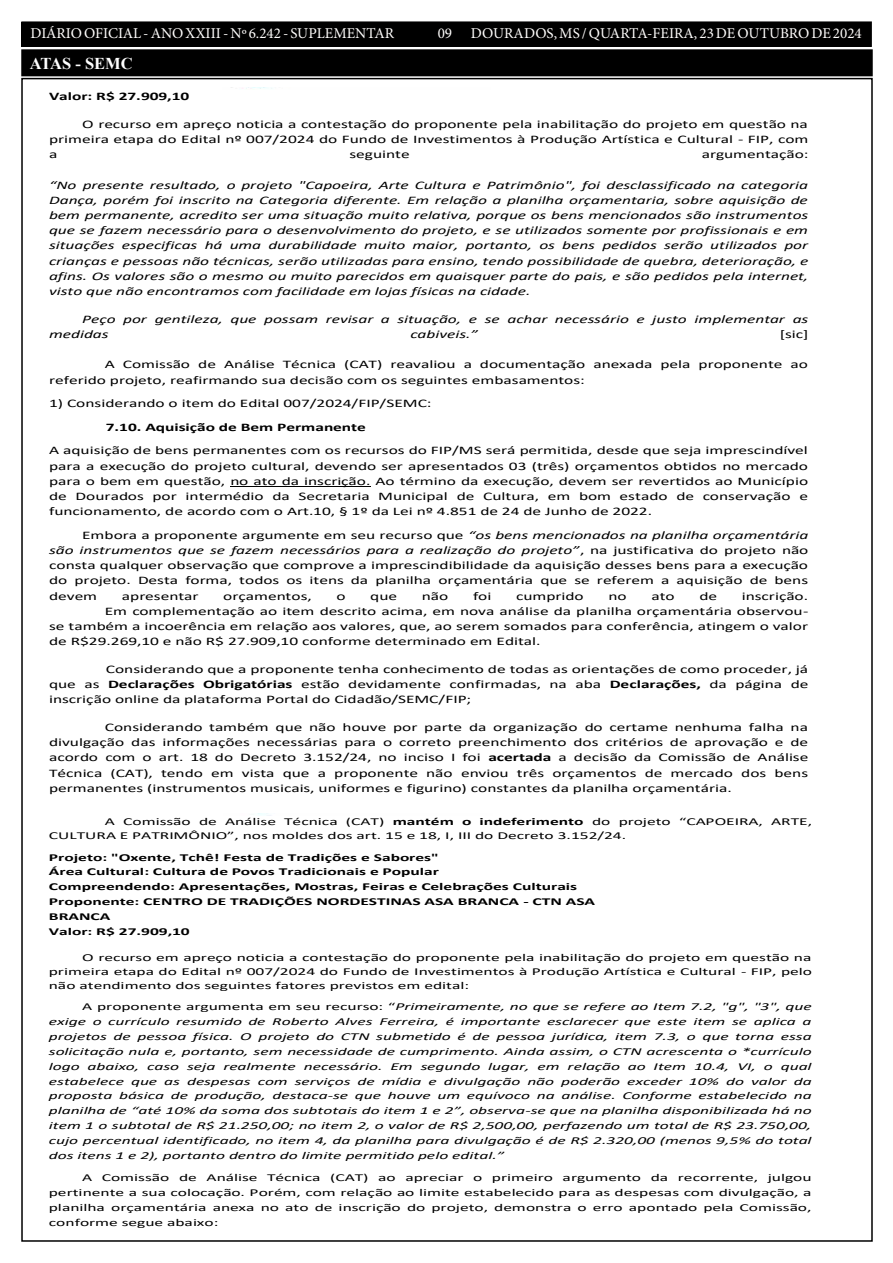
<style>
.page{position:relative;width:893px;height:1263px;background:#fff}
.page>*{position:absolute;margin:0;border:0;box-sizing:border-box;transform-origin:0 0}
.t1{font:700 16.5px "Times New Roman";color:#fff}
.t2{font:15px "Minion Pro";color:#fffefd}
.t3{font:11.55px/15.3px "Calibri";color:#000;text-align:justify;scale:1.5 1}
.t4{font:italic 11.55px/15.1px "Calibri";color:#000;text-align:justify;scale:1.5 1}
.t5{font:700 11.55px "Calibri";letter-spacing:-.005em;color:#000;scale:1.5 1}
.t6{font:italic 10.65px/14.9px "Calibri";color:#000;text-align:justify;scale:1.65 1}
.t7{font:10.65px/14px "Calibri";color:#000;text-align:justify;scale:1.65 1}
.t8{font:700 10.65px/14.9px "Calibri";letter-spacing:-.005em;color:#000;scale:1.65 1}
.s1{color:#000}
.s2{font-style:italic}
.s3{font-weight:700}
.s4{font-style:normal}
</style>
<div class="page">
<div style="left:21px;top:22px;width:850px;height:24px;background:#000"></div>
<div style="left:21px;top:21px;width:851px;height:26px;border:2px solid #000"></div>
<div style="left:23px;top:51px;width:848px;height:23px;background:#000"></div>
<div style="left:21px;top:49px;width:852px;height:27px;border:4px solid #000"></div>
<hr style="left:230px;top:486px;width:140px;height:1px;background:#000">
<img style="left:257px;top:813px;width:11px;height:2px">
<p class="t2" style="left:31px;top:24px;width:365px">DIÁRIO OFICIAL - ANO XXIII - Nº <span class="s1">6.242 - SUPLEMENTAR</span></p>
<p class="t2" style="left:438px;top:24px;width:426px"><span class="s1">0</span>9 DOURADOS, MS / QUARTA-FEIRA, 23 DE OUTUBRO DE 2024</p>
<h1 class="t1" style="left:30px;top:52px;width:104px">ATAS - SEMC</h1>
<p class="t5" style="left:49px;top:88px;width:95px">Valor: R$ 27.909,10</p>
<p class="t3" style="left:49px;top:117px;width:508px;text-indent:33px">O recurso em apreço noticia a contestação do proponente pela inabilitação do projeto em questão na primeira etapa do Edital nº 007/2024 do Fundo de Investimentos à Produção Artística e Cultural - FIP, com a</p>
<p class="t3" style="left:349px;top:147px;width:42px">seguinte</p>
<p class="t3" style="left:702px;top:147px;width:73px">argumentação:</p>
<p class="t4" style="left:49px;top:177px;width:508px">“No presente resultado, o projeto "Capoeira, Arte Cultura e Patrimônio", foi desclassificado na categoria Dança, porém foi inscrito na Categoria diferente. Em relação a planilha orçamentaria, sobre aquisição de bem permanente, acredito ser uma situação muito relativa, porque os bens mencionados são instrumentos que se fazem necessário para o desenvolvimento do projeto, e se utilizados somente por profissionais e em situações especificas há uma durabilidade muito maior, portanto, os bens pedidos serão utilizados por crianças e pessoas não técnicas, serão utilizadas para ensino, tendo possibilidade de quebra, deterioração, e afins. Os valores são o mesmo ou muito parecidos em quaisquer parte do pais, e são pedidos pela internet, visto que não encontramos com facilidade em lojas físicas na cidade.</p>
<p class="t4" style="left:49px;top:311px;width:508px;text-indent:33px">Peço por gentileza, que possam revisar a situação, e se achar necessário e justo implementar as medidas</p>
<p class="t4" style="left:410px;top:326px;width:46px">cabiveis.”</p>
<p class="t3" style="left:780px;top:327px;width:21px">[sic]</p>
<p class="t3" style="left:49px;top:357px;width:507px;text-indent:56px">A Comissão de Análise Técnica (CAT) reavaliou a documentação anexada pela proponente ao referido projeto, reafirmando sua decisão com os seguintes embasamentos:</p>
<p class="t3" style="left:49px;top:396px;width:256px">1) Considerando o item do Edital 007/2024/FIP/SEMC:</p>
<p class="t5" style="left:106px;top:419px;width:175px">7.10. Aquisição de Bem Permanente</p>
<p class="t3" style="left:49px;top:443px;width:508px">A aquisição de bens permanentes com os recursos do FIP/MS será permitida, desde que seja imprescindível para a execução do projeto cultural, devendo ser apresentados 03 (três) orçamentos obtidos no mercado para o bem em questão, no ato da inscrição. Ao término da execução, devem ser revertidos ao Município de Dourados por intermédio da Secretaria Municipal de Cultura, em bom estado de conservação e funcionamento, de acordo com o Art.10, § 1º da Lei nº 4.851 de 24 de Junho de 2022.</p>
<p class="t3" style="left:49px;top:528px;width:508px;text-indent:33px">Embora a proponente argumente em seu recurso que <span class="s2">“os bens mencionados na planilha orçamentária são instrumentos que se fazem necessários para a realização do projeto”</span>, na justificativa do projeto não consta qualquer observação que comprove a imprescindibilidade da aquisição desses bens para a execução do projeto. Desta forma, todos os itens da planilha orçamentária que se referem a aquisição de bens devem</p>
<p class="t3" style="left:122px;top:589px;width:53px">apresentar</p>
<p class="t3" style="left:223px;top:589px;width:60px">orçamentos,</p>
<p class="t3" style="left:336px;top:589px;width:8px">o</p>
<p class="t3" style="left:370px;top:589px;width:19px">que</p>
<p class="t3" style="left:422px;top:589px;width:19px">não</p>
<p class="t3" style="left:473px;top:589px;width:14px">foi</p>
<p class="t3" style="left:516px;top:589px;width:47px">cumprido</p>
<p class="t3" style="left:609px;top:589px;width:14px">no</p>
<p class="t3" style="left:651px;top:589px;width:17px">ato</p>
<p class="t3" style="left:699px;top:589px;width:13px">de</p>
<p class="t3" style="left:742px;top:589px;width:46px">inscrição.</p>
<p class="t3" style="left:105px;top:604px;width:471px">Em complementação ao item descrito acima, em nova análise da planilha orçamentária observou-</p>
<p class="t3" style="left:49px;top:619px;width:508px">se também a incoerência em relação aos valores, que, ao serem somados para conferência, atingem o valor</p>
<p class="t3" style="left:49px;top:634px;width:329px">de R$29.269,10 e não R$ 27.909,10 conforme determinado em Edital.</p>
<p class="t3" style="left:49px;top:662px;width:508px;text-indent:57px">Considerando que a proponente tenha conhecimento de todas as orientações de como proceder, já que as <span class="s3">Declarações Obrigatórias</span> estão devidamente confirmadas, na aba <span class="s3">Declarações,</span> da página de inscrição online da plataforma Portal do Cidadão/SEMC/FIP;</p>
<p class="t3" style="left:49px;top:720px;width:508px;text-indent:56px">Considerando também que não houve por parte da organização do certame nenhuma falha na divulgação das informações necessárias para o correto preenchimento dos critérios de aprovação e de acordo com o art. 18 do Decreto 3.152/24, no inciso I foi <span class="s3">acertada</span> a decisão da Comissão de Análise Técnica (CAT), tendo em vista que a proponente não enviou três orçamentos de mercado dos bens permanentes (instrumentos musicais, uniformes e figurino) constantes da planilha orçamentária.</p>
<p class="t7" style="left:49px;top:815px;width:464px;text-indent:56px">A Comissão de Análise Técnica (CAT) <span class="s3">mantém o indeferimento</span> do projeto “CAPOEIRA, ARTE,<br>CULTURA E PATRIMÔNIO”, nos moldes dos art. 15 e 18, I, III do Decreto 3.152/24.</p>
<p class="t8" style="left:49px;top:850px;width:333px">Projeto: "Oxente, Tchê! Festa de Tradições e Sabores"<br>Área Cultural: Cultura de Povos Tradicionais e Popular<br>Compreendendo: Apresentações, Mostras, Feiras e Celebrações Culturais Proponente: CENTRO DE TRADIÇÕES NORDESTINAS ASA BRANCA - CTN ASA BRANCA<br>Valor: R$ 27.909,10</p>
<p class="t7" style="left:49px;top:951px;width:464px;text-indent:33px">O recurso em apreço noticia a contestação do proponente pela inabilitação do projeto em questão na primeira etapa do Edital nº 007/2024 do Fundo de Investimentos à Produção Artística e Cultural - FIP, pelo não atendimento dos seguintes fatores previstos em edital:</p>
<p class="t6" style="left:49px;top:999px;width:464px;text-indent:33px"><span class="s4">A proponente argumenta em seu recurso: “</span>Primeiramente, no que se refere ao Item 7.2, "g", "3", que exige o currículo resumido de Roberto Alves Ferreira, é importante esclarecer que este item se aplica a projetos de pessoa física. O projeto do CTN submetido é de pessoa jurídica, item 7.3, o que torna essa solicitação nula e, portanto, sem necessidade de cumprimento. Ainda assim, o CTN acrescenta o *currículo logo abaixo, caso seja realmente necessário. Em segundo lugar, em relação ao Item 10.4, VI, o qual estabelece que as despesas com serviços de mídia e divulgação não poderão exceder 10% do valor da proposta básica de produção, destaca-se que houve um equívoco na análise. Conforme estabelecido na planilha de “até 10% da soma dos subtotais do item 1 e 2”, observa-se que na planilha disponibilizada há no item 1 o subtotal de R$ 21.250,00; no item 2, o valor de R$ 2,500,00, perfazendo um total de R$ 23.750,00, cujo percentual identificado, no item 4, da planilha para divulgação é de R$ 2.320,00 (menos 9,5% do total dos itens 1 e 2), portanto dentro do limite permitido pelo edital.”</p>
<p class="t7" style="left:49px;top:1171px;width:464px;line-height:14.9px;text-indent:33px">A Comissão de Análise Técnica (CAT) ao apreciar o primeiro argumento da recorrente, julgou pertinente a sua colocação. Porém, com relação ao limite estabelecido para as despesas com divulgação, a planilha orçamentária anexa no ato de inscrição do projeto, demonstra o erro apontado pela Comissão, conforme segue abaixo:</p>
</div>
